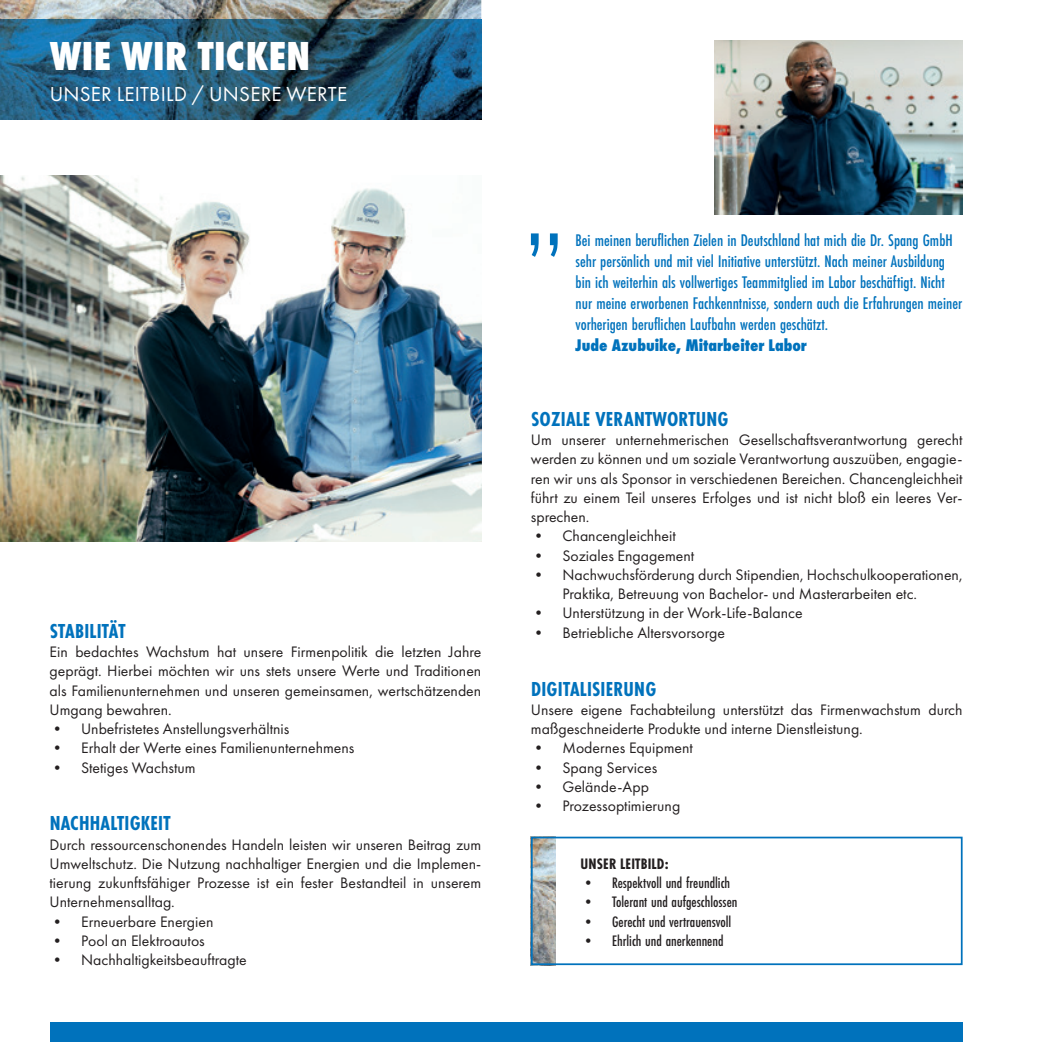
<style>
.page{position:relative;width:1042px;height:1042px;background:#fff}
.page>*{position:absolute;margin:0;border:0;box-sizing:border-box;transform-origin:0 0}
.t1{font:800 42px "Futura PT Cond";letter-spacing:.01em;color:#fff}
.t2{font:700 21px "Futura PT Cond";letter-spacing:.01em;color:#0072bc}
.t3{font:21px "Futura PT";letter-spacing:.01em;color:#fff}
.t4{font:500 17.5px/21px "Futura PT Cond";color:#0072bc}
.t5{font:800 17.5px "Futura PT Cond";color:#0072bc}
.t6{font:15.75px/19.2px "Futura PT";color:#231f20;text-align:justify}
.t7{font:500 15.75px "Futura PT Cond";color:#231f20}
.t8{font:700 15.75px "Futura PT Cond";letter-spacing:.01em;color:#231f20}
</style>
<div class="page">
<img style="left:534px;top:839px;width:22px;height:123px">
<img style="left:0;top:0;width:481px;height:20px">
<img style="left:0;top:20px;width:481px;height:99px">
<img style="left:0;top:176px;width:481px;height:365px">
<div style="left:50px;top:1022px;width:912px;height:20px;background:#0072bc"></div>
<img style="left:714px;top:40px;width:248px;height:174px">
<div style="left:531px;top:836px;width:431px;height:129px;border:2px solid #0072bc"></div>
<svg style="left:531px;top:233px;width:27px;height:24px"></svg>
<h1 class="t1" style="left:50px;top:31px;width:262px">WIE WIR TICKEN</h1>
<h2 class="t3" style="left:50px;top:82px;width:299px">UNSER LEITBILD / UNSERE WERTE</h2>
<h2 class="t2" style="left:50px;top:618px;width:77px">STABILITÄT</h2>
<p class="t6" style="left:50px;top:642px;width:433px">Ein bedachtes Wachstum hat unsere Firmenpolitik die letzten Jahre geprägt. Hierbei möchten wir uns stets unsere Werte und Traditionen als Familienunternehmen und unseren gemeinsamen, wertschätzenden Umgang bewahren.</p>
<p class="t6" style="left:50px;top:719px;width:241px">• Unbefristetes Anstellungsverhältnis</p>
<p class="t6" style="left:50px;top:738px;width:306px">• Erhalt der Werte eines Familienunternehmens</p>
<p class="t6" style="left:50px;top:757px;width:147px">• Stetiges Wachstum</p>
<h2 class="t2" style="left:50px;top:811px;width:122px">NACHHALTIGKEIT</h2>
<p class="t6" style="left:50px;top:834px;width:433px">Durch ressourcenschonendes Handeln leisten wir unseren Beitrag zum Umweltschutz. Die Nutzung nachhaltiger Energien und die Implemen&shy;tierung zukunftsfähiger Prozesse ist ein fester Bestandteil in unserem Unternehmensalltag.</p>
<p class="t6" style="left:50px;top:911px;width:165px">• Erneuerbare Energien</p>
<p class="t6" style="left:50px;top:931px;width:157px">• Pool an Elektroautos</p>
<p class="t6" style="left:50px;top:950px;width:199px">• Nachhaltigkeitsbeauftragte</p>
<p class="t4" style="left:575px;top:229px;width:388px">Bei meinen beruflichen Zielen in Deutschland hat mich die Dr. Spang GmbH sehr persönlich und mit viel Initiative unterstützt. Nach meiner Ausbildung bin ich weiterhin als vollwertiges Teammitglied im Labor beschäftigt. Nicht nur meine erworbenen Fachkenntnisse, sondern auch die Erfahrungen meiner vorherigen beruflichen Laufbahn werden geschätzt.</p>
<p class="t5" style="left:575px;top:335px;width:233px">Jude Azubuike, Mitarbeiter Labor</p>
<h2 class="t2" style="left:531px;top:407px;width:199px">SOZIALE VERANTWORTUNG</h2>
<p class="t6" style="left:531px;top:430px;width:433px">Um unserer unternehmerischen Gesellschaftsverantwortung gerecht werden zu können und um soziale Verantwortung auszuüben, engagie&shy;ren wir uns als Sponsor in verschiedenen Bereichen. Chancengleichheit führt zu einem Teil unseres Erfolges und ist nicht bloß ein leeres Ver&shy;sprechen.</p>
<p class="t6" style="left:531px;top:526px;width:146px">• Chancengleichheit</p>
<p class="t6" style="left:531px;top:546px;width:165px">• Soziales Engagement</p>
<p class="t6" style="left:562px;top:565px;width:402px;text-indent:-32px">• Nachwuchsförderung durch Stipendien, Hochschulkooperationen,<br>Praktika, Betreuung von Bachelor- und Masterarbeiten etc.</p>
<p class="t6" style="left:531px;top:603px;width:273px">• Unterstützung in der Work-Life-Balance</p>
<p class="t6" style="left:531px;top:623px;width:195px">• Betriebliche Altersvorsorge</p>
<h2 class="t2" style="left:531px;top:676px;width:127px">DIGITALISIERUNG</h2>
<p class="t6" style="left:531px;top:700px;width:433px">Unsere eigene Fachabteilung unterstützt das Firmenwachstum durch maßgeschneiderte Produkte und interne Dienstleistung.</p>
<p class="t6" style="left:531px;top:738px;width:163px">• Modernes Equipment</p>
<p class="t6" style="left:531px;top:757px;width:128px">• Spang Services</p>
<p class="t6" style="left:531px;top:777px;width:120px">• Gelände-App</p>
<p class="t6" style="left:531px;top:796px;width:151px">• Prozessoptimierung</p>
<p class="t8" style="left:580px;top:854px;width:90px">UNSER LEITBILD:</p>
<p class="t7" style="left:580px;top:873px;width:151px">• Respektvoll und freundlich</p>
<p class="t7" style="left:580px;top:893px;width:158px">• Tolerant und aufgeschlossen</p>
<p class="t7" style="left:580px;top:912px;width:152px">• Gerecht und vertrauensvoll</p>
<p class="t7" style="left:580px;top:931px;width:145px">• Ehrlich und anerkennend</p>
</div>
